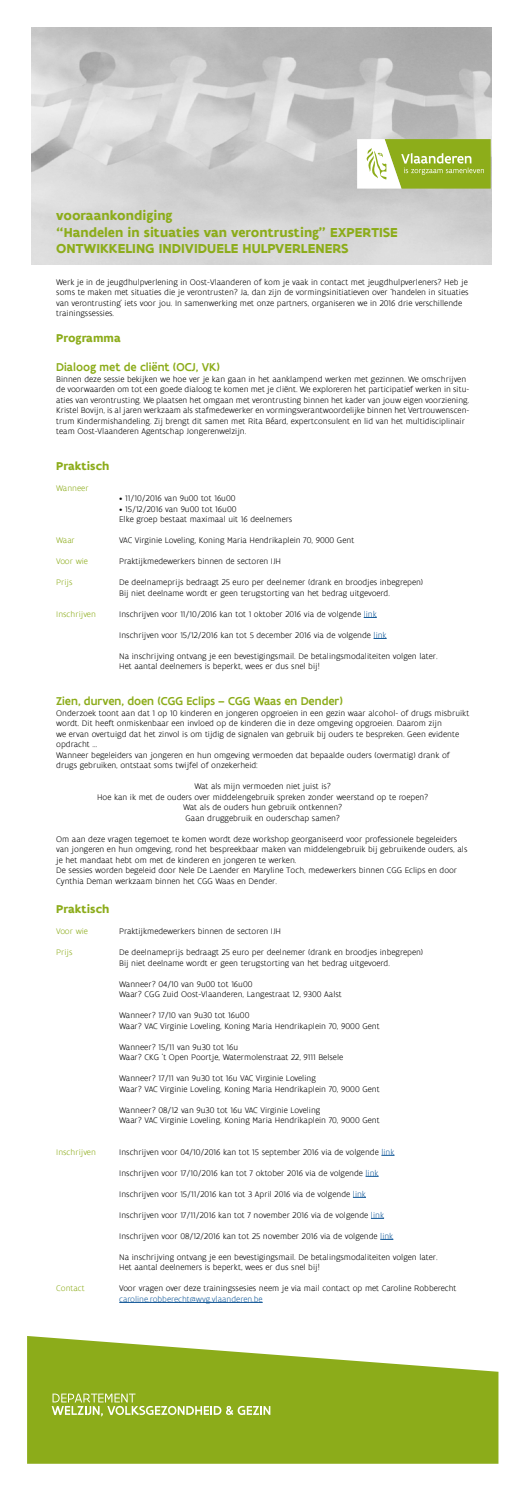
<style>
.page{position:relative;width:521px;height:1489px;background:#fff}
.page>*{position:absolute;margin:0;border:0;box-sizing:border-box;transform-origin:0 0}
.t1{font:700 14px/16.8px "Flanders Art Sans";color:#8cac1a}
.t2{font:500 12.25px "Flanders Art Sans";color:#8cac1a}
.t3{font:700 12.25px "Flanders Art Sans";color:#8cac1a}
.t4{font:300 8.75px/10.5px "Flanders Art Sans";color:#000}
.t5{font:300 8.75px "Flanders Art Sans";color:#8cac1a}
.t6{font:300 8.75px "Flanders Art Sans";color:#165b9a}
.s1{color:#165b9a}
</style>
<div class="page">
<svg style="left:27px;top:1336px;width:471px;height:127px;background:#9db83d"></svg>
<img style="left:32px;top:27px;width:459px;height:237px">
<svg style="left:364px;top:617px;width:13px;height:1px"></svg>
<svg style="left:373px;top:638px;width:14px;height:1px"></svg>
<svg style="left:381px;top:1155px;width:13px;height:1px"></svg>
<svg style="left:365px;top:1176px;width:14px;height:1px"></svg>
<svg style="left:353px;top:1197px;width:13px;height:1px"></svg>
<svg style="left:371px;top:1218px;width:13px;height:1px"></svg>
<svg style="left:380px;top:1239px;width:13px;height:1px"></svg>
<hr style="left:119px;top:1302px;width:144px;height:1px;background:#165b9a">
<svg style="left:52px;top:1393px;width:218px;height:23px;background:#a5be4c"></svg>
<svg style="left:357px;top:139px;width:134px;height:50px"></svg>
<h1 class="t1" style="left:56px;top:207px;width:343px">vooraankondiging<br>“Handelen in situaties van verontrusting” EXPERTISE<br>ONTWIKKELING INDIVIDUELE HULPVERLENERS</h1>
<p class="t4" style="left:56px;top:277px;width:414px">Werk je in de jeugdhulpverlening in Oost-Vlaanderen of kom je vaak in contact met jeugdhulpverleners? Heb je soms te maken met situaties die je verontrusten? Ja, dan zijn de vormingsinitiatieven over ‘handelen in situaties van verontrusting’ iets voor jou. In samenwerking met onze partners, organiseren we in 2016 drie verschillende trainingssessies.</p>
<h2 class="t3" style="left:56px;top:330px;width:66px">Programma</h2>
<h2 class="t2" style="left:56px;top:359px;width:165px">Dialoog met de cliënt (OCJ, VK)</h2>
<p class="t4" style="left:56px;top:373px;width:414px">Binnen deze sessie bekijken we hoe ver je kan gaan in het aanklampend werken met gezinnen. We omschrijven de voorwaarden om tot een goede dialoog te komen met je cliënt. We exploreren het participatief werken in situ&shy;aties van verontrusting. We plaatsen het omgaan met verontrusting binnen het kader van jouw eigen voorziening.<br>Kristel Bovijn, is al jaren werkzaam als stafmedewerker en vormingsverantwoordelijke binnen het Vertrouwenscen&shy;trum Kindermishandeling. Zij brengt dit samen met Rita Béard, expertconsulent en lid van het multidisciplinair team Oost-Vlaanderen Agentschap Jongerenwelzijn.</p>
<h2 class="t3" style="left:56px;top:458px;width:54px">Praktisch</h2>
<p class="t5" style="left:56px;top:482px;width:34px">Wanneer</p>
<p class="t4" style="left:119px;top:493px;width:118px">• 11/10/2016 van 9u00 tot 16u00</p>
<p class="t4" style="left:119px;top:504px;width:175px">• 15/12/2016 van 9u00 tot 16u00<br>Elke groep bestaat maximaal uit 16 deelnemers</p>
<p class="t5" style="left:56px;top:535px;width:20px">Waar</p>
<p class="t4" style="left:119px;top:535px;width:236px">VAC Virginie Loveling, Koning Maria Hendrikaplein 70, 9000 Gent</p>
<p class="t5" style="left:56px;top:556px;width:33px">Voor wie</p>
<p class="t4" style="left:119px;top:556px;width:163px">Praktijkmedewerkers binnen de sectoren IJH</p>
<p class="t5" style="left:56px;top:577px;width:18px">Prijs</p>
<p class="t4" style="left:119px;top:577px;width:305px">De deelnameprijs bedraagt 25 euro per deelnemer (drank en broodjes inbegrepen)<br>Bij niet deelname wordt er geen terugstorting van het bedrag uitgevoerd.</p>
<p class="t5" style="left:56px;top:608px;width:41px">Inschrijven</p>
<p class="t4" style="left:119px;top:609px;width:259px">Inschrijven voor 11/10/2016 kan tot 1 oktober 2016 via de volgende <span class="s1">link</span></p>
<p class="t4" style="left:119px;top:630px;width:269px">Inschrijven voor 15/12/2016 kan tot 5 december 2016 via de volgende <span class="s1">link</span></p>
<p class="t4" style="left:119px;top:651px;width:320px">Na inschrijving ontvang je een bevestigingsmail. De betalingsmodaliteiten volgen later.<br>Het aantal deelnemers is beperkt, wees er dus snel bij!</p>
<h2 class="t2" style="left:56px;top:693px;width:288px">Zien, durven, doen (CGG Eclips – CGG Waas en Dender)</h2>
<p class="t4" style="left:56px;top:707px;width:414px">Onderzoek toont aan dat 1 op 10 kinderen en jongeren opgroeien in een gezin waar alcohol- of drugs misbruikt wordt. Dit heeft onmiskenbaar een invloed op de kinderen die in deze omgeving opgroeien. Daarom zijn<br>we ervan overtuigd dat het zinvol is om tijdig de signalen van gebruik bij ouders te bespreken. Geen evidente opdracht …<br>Wanneer begeleiders van jongeren en hun omgeving vermoeden dat bepaalde ouders (overmatig) drank of drugs gebruiken, ontstaat soms twijfel of onzekerheid:</p>
<p class="t4" style="left:97px;top:781px;width:333px;text-align:center">Wat als mijn vermoeden niet juist is?<br>Hoe kan ik met de ouders over middelengebruik spreken zonder weerstand op te roepen?<br>Wat als de ouders hun gebruik ontkennen?<br>Gaan druggebruik en ouderschap samen?</p>
<p class="t4" style="left:56px;top:833px;width:413px">Om aan deze vragen tegemoet te komen wordt deze workshop georganiseerd voor professionele begeleiders van jongeren en hun omgeving, rond het bespreekbaar maken van middelengebruik bij gebruikende ouders, als je het mandaat hebt om met de kinderen en jongeren te werken.<br>De sessies worden begeleid door Nele De Laender en Maryline Toch, medewerkers binnen CGG Eclips en door Cynthia Deman werkzaam binnen het CGG Waas en Dender.</p>
<h2 class="t3" style="left:56px;top:901px;width:54px">Praktisch</h2>
<p class="t5" style="left:56px;top:926px;width:33px">Voor wie</p>
<p class="t4" style="left:119px;top:926px;width:163px">Praktijkmedewerkers binnen de sectoren IJH</p>
<p class="t5" style="left:56px;top:947px;width:18px">Prijs</p>
<p class="t4" style="left:119px;top:947px;width:305px">De deelnameprijs bedraagt 25 euro per deelnemer (drank en broodjes inbegrepen)<br>Bij niet deelname wordt er geen terugstorting van het bedrag uitgevoerd.</p>
<p class="t4" style="left:119px;top:978px;width:224px">Wanneer? 04/10 van 9u00 tot 16u00<br>Waar? CGG Zuid Oost-Vlaanderen, Langestraat 12, 9300 Aalst</p>
<p class="t4" style="left:119px;top:1010px;width:262px">Wanneer? 17/10 van 9u30 tot 16u00<br>Waar? VAC Virginie Loveling, Koning Maria Hendrikaplein 70, 9000 Gent</p>
<p class="t4" style="left:119px;top:1041px;width:225px">Wanneer? 15/11 van 9u30 tot 16u<br>Waar? CKG ’t Open Poortje, Watermolenstraat 22, 9111 Belsele</p>
<p class="t4" style="left:119px;top:1073px;width:262px">Wanneer? 17/11 van 9u30 tot 16u VAC Virginie Loveling<br>Waar? VAC Virginie Loveling, Koning Maria Hendrikaplein 70, 9000 Gent</p>
<p class="t4" style="left:119px;top:1104px;width:262px">Wanneer? 08/12 van 9u30 tot 16u VAC Virginie Loveling<br>Waar? VAC Virginie Loveling, Koning Maria Hendrikaplein 70, 9000 Gent</p>
<p class="t5" style="left:56px;top:1146px;width:41px">Inschrijven</p>
<p class="t4" style="left:119px;top:1146px;width:277px">Inschrijven voor 04/10/2016 kan tot 15 september 2016 via de volgende <span class="s1">link</span></p>
<p class="t4" style="left:119px;top:1167px;width:261px">Inschrijven voor 17/10/2016 kan tot 7 oktober 2016 via de volgende <span class="s1">link</span></p>
<p class="t4" style="left:119px;top:1188px;width:248px">Inschrijven voor 15/11/2016 kan tot 3 April 2016 via de volgende <span class="s1">link</span></p>
<p class="t4" style="left:119px;top:1209px;width:266px">Inschrijven voor 17/11/2016 kan tot 7 november 2016 via de volgende <span class="s1">link</span></p>
<p class="t4" style="left:119px;top:1230px;width:276px">Inschrijven voor 08/12/2016 kan tot 25 november 2016 via de volgende <span class="s1">link</span></p>
<p class="t4" style="left:119px;top:1251px;width:320px">Na inschrijving ontvang je een bevestigingsmail. De betalingsmodaliteiten volgen later.<br>Het aantal deelnemers is beperkt, wees er dus snel bij!</p>
<p class="t5" style="left:56px;top:1283px;width:30px">Contact</p>
<p class="t4" style="left:119px;top:1283px;width:339px">Voor vragen over deze trainingssesies neem je via mail contact op met Caroline Robberecht</p>
<p class="t6" style="left:119px;top:1293px;width:145px">caroline.robberecht@wvg.vlaanderen.be</p>
</div>
